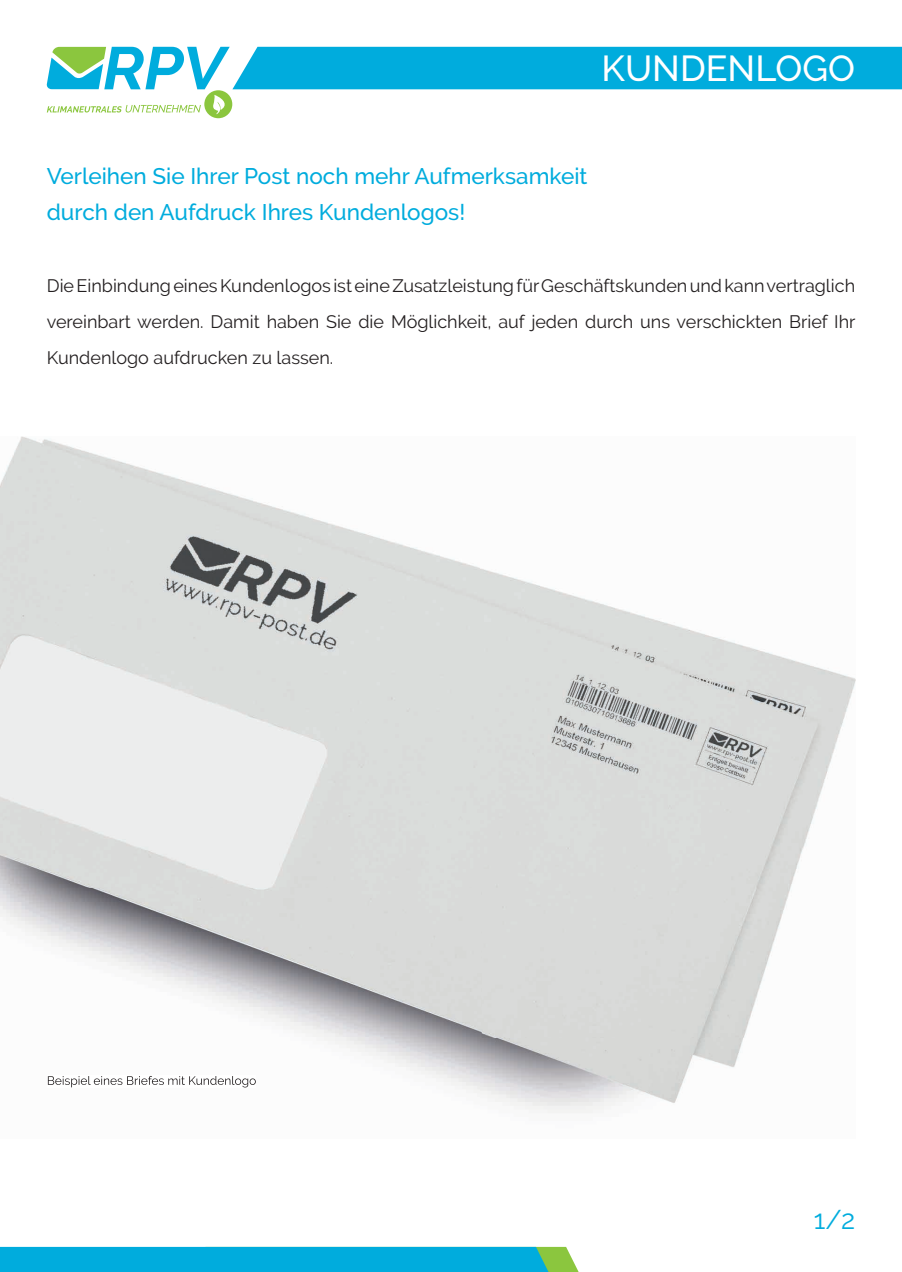
<style>
.page{position:relative;width:902px;height:1272px;background:#fff}
.page>*{position:absolute;margin:0;border:0;box-sizing:border-box;transform-origin:0 0}
.t1{font:500 36px "Raleway";color:#fff}
.t2{font:27px "Raleway";color:#00acdd}
.t3{font:500 22.5px/36px "Raleway";color:#00acdd}
.t4{font:18px/36px "Raleway";color:#231f20;text-align:justify}
</style>
<div class="page">
<svg style="left:46px;top:47px;width:855px;height:42px;background:#20b6dc"></svg>
<svg style="left:0;top:1246px;width:578px;height:25px;background:#12b0d6"></svg>
<img style="left:0;top:436px;width:855px;height:677px">
<img style="left:48px;top:1075px;width:208px;height:12px">
<div style="left:204px;top:90px;width:28px;height:28px;background:#8bc63e;border-radius:50%"></div>
<svg style="left:47px;top:105px;width:154px;height:7px"></svg>
<svg style="left:213px;top:95px;width:15px;height:20px"></svg>
<h1 class="t1" style="left:601px;top:47px;width:255px">KUNDENLOGO</h1>
<p class="t3" style="left:47px;top:158px;width:542px">Verleihen Sie Ihrer Post noch mehr Aufmerksamkeit durch den Aufdruck Ihres Kundenlogos!</p>
<p class="t4" style="left:47px;top:268px;width:810px">Die Einbindung eines Kundenlogos ist eine Zusatzleistung für Geschäftskunden und kann vertraglich vereinbart werden. Damit haben Sie die Möglichkeit, auf jeden durch uns verschickten Brief Ihr Kundenlogo aufdrucken zu lassen.</p>
<h2 class="t2" style="left:813px;top:1203px;width:43px">1/2</h2>
</div>
